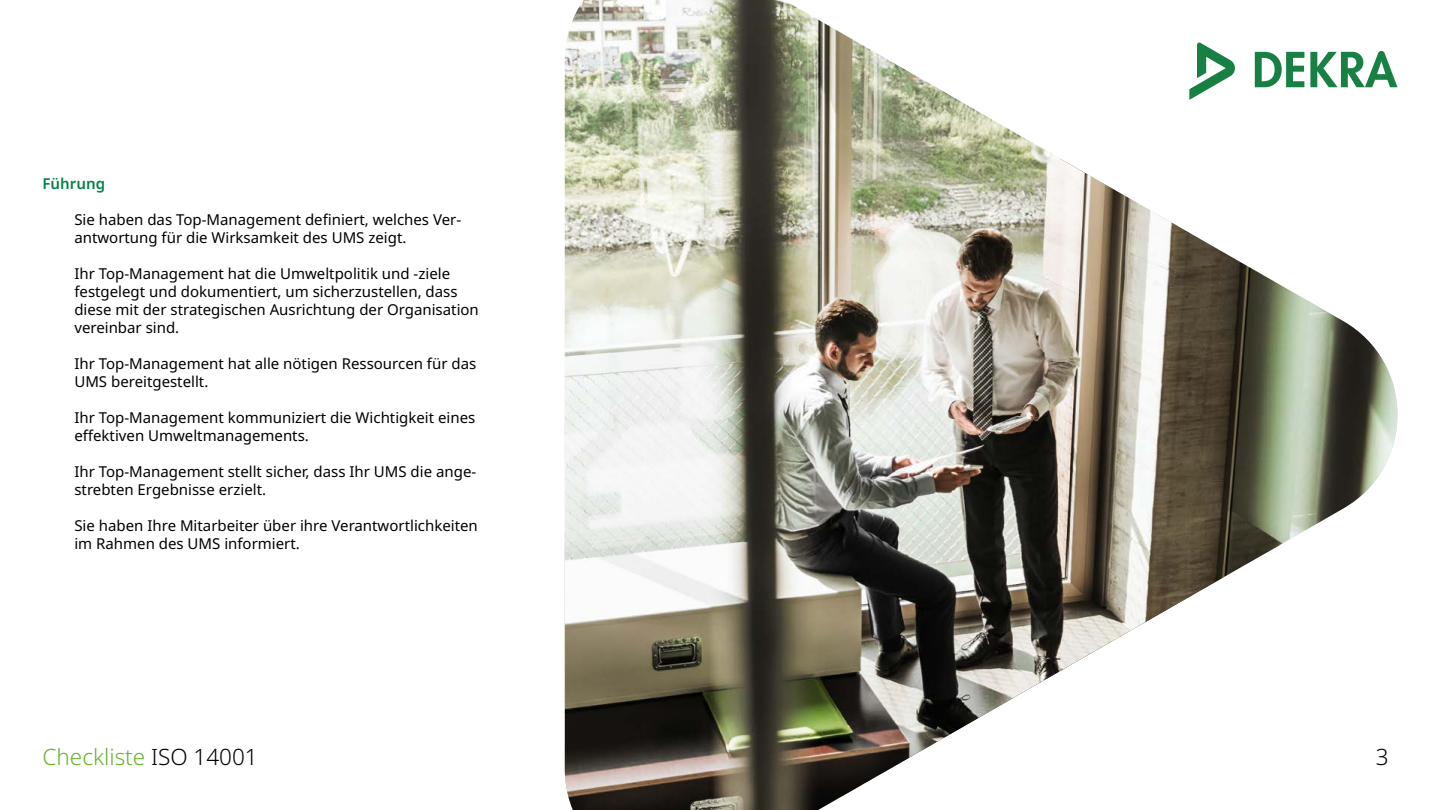
<style>
.page{position:relative;width:1440px;height:810px;background:#fff}
.page>*{position:absolute;margin:0;border:0;box-sizing:border-box;transform-origin:0 0}
.t1{font:300 22.5px "Noto Sans";color:#65b32e}
.t2{font:300 22.5px "Noto Sans";color:#000}
.t3{font:15px/18px "Noto Sans";color:#000}
.t4{font:600 15px "Noto Sans";color:#008246}
.s1{color:#000}
</style>
<div class="page">
<img style="left:565px;top:0;width:833px;height:810px">
<svg style="left:1255px;top:52px;width:49px;height:35px"></svg>
<svg style="left:1310px;top:51px;width:87px;height:36px"></svg>
<svg style="left:1189px;top:42px;width:46px;height:58px"></svg>
<p class="t4" style="left:43px;top:175px;width:64px">Führung</p>
<p class="t3" style="left:74px;top:211px;width:388px">Sie haben das Top-Management definiert, welches Ver&shy;antwortung für die Wirksamkeit des UMS zeigt.</p>
<p class="t3" style="left:74px;top:265px;width:406px">Ihr Top-Management hat die Umweltpolitik und -ziele festgelegt und dokumentiert, um sicherzustellen, dass diese mit der strategischen Ausrichtung der Organisation vereinbar sind.</p>
<p class="t3" style="left:74px;top:355px;width:403px">Ihr Top-Management hat alle nötigen Ressourcen für das<br>UMS bereitgestellt.</p>
<p class="t3" style="left:74px;top:409px;width:402px">Ihr Top-Management kommuniziert die Wichtigkeit eines effektiven Umweltmanagements.</p>
<p class="t3" style="left:74px;top:463px;width:403px">Ihr Top-Management stellt sicher, dass Ihr UMS die ange&shy;strebten Ergebnisse erzielt.</p>
<p class="t3" style="left:74px;top:517px;width:405px">Sie haben Ihre Mitarbeiter über ihre Verantwortlichkeiten im Rahmen des UMS informiert.</p>
<h1 class="t1" style="left:43px;top:744px;width:217px">Checkliste <span class="s1">ISO 14001</span></h1>
<h1 class="t2" style="left:1376px;top:744px;width:14px">3</h1>
</div>
